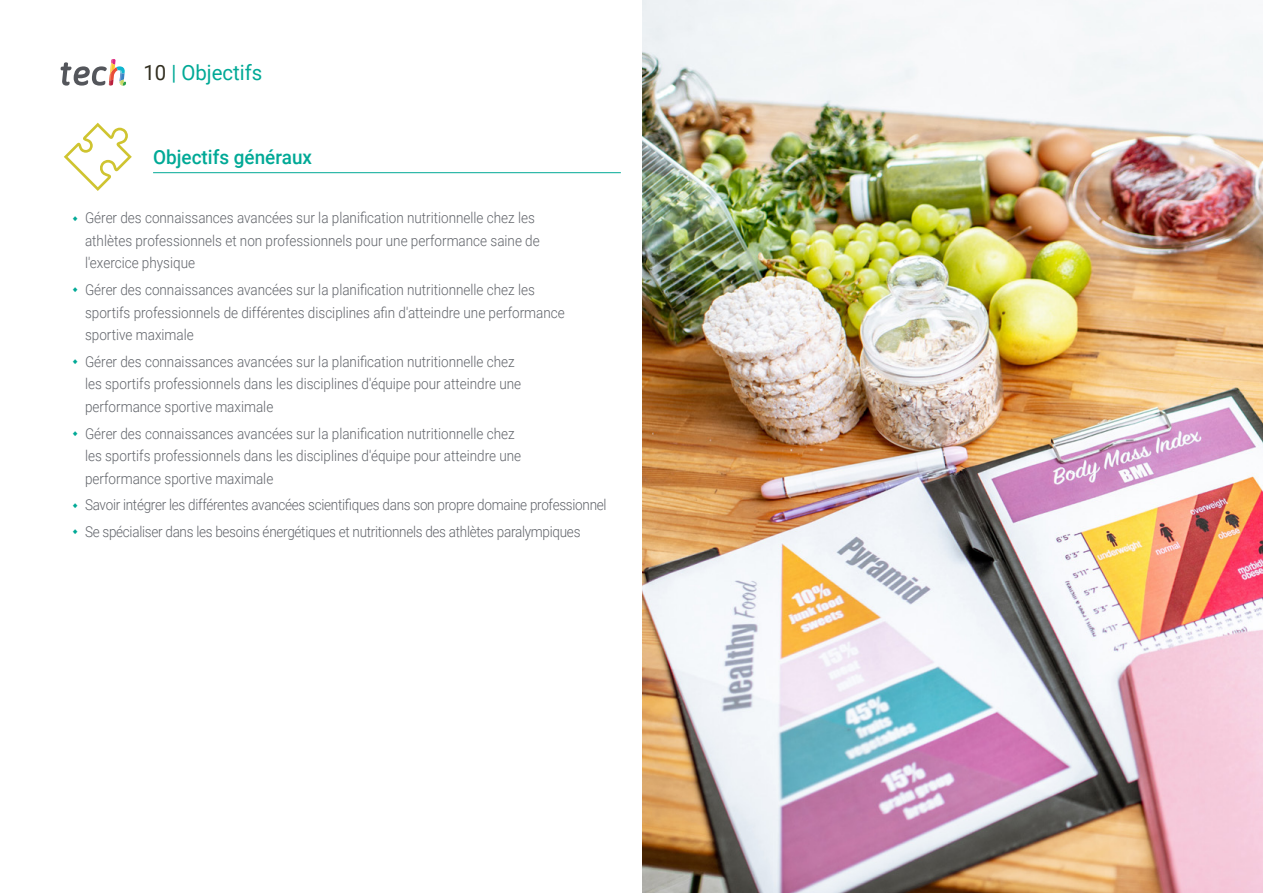
<style>
.page{position:relative;width:1263px;height:893px;background:#fff}
.page>*{position:absolute;margin:0;border:0;box-sizing:border-box;transform-origin:0 0}
.t1{font:21px "Roboto";color:#00a996}
.t2{font:500 19.5px "Roboto";color:#00a996}
.t3{font:300 15px/22.5px "Roboto";color:#61646a;scale:.9 1}
.t4{font:300 15px/26.7px "Roboto";letter-spacing:-.02em;color:#61646a;scale:.9 1}
.s1{color:#312e20}
</style>
<div class="page">
<hr style="left:153px;top:172px;width:468px;height:1px;background:#00a996">
<svg style="left:64px;top:123px;width:68px;height:68px"></svg>
<img style="left:642px;top:0;width:621px;height:893px">
<svg style="left:61px;top:59px;width:65px;height:27px"></svg>
<h1 class="t1" style="left:144px;top:57px;width:120px"><span class="s1">10</span> | Objectifs</h1>
<h2 class="t2" style="left:153px;top:144px;width:160px">Objectifs généraux</h2>
<p class="t3" style="left:85px;top:206px;width:507px">Gérer des connaissances avancées sur la planification nutritionnelle chez les athlètes professionnels et non professionnels pour une performance saine de l'exercice physique</p>
<p class="t3" style="left:85px;top:278px;width:535px">Gérer des connaissances avancées sur la planification nutritionnelle chez les sportifs professionnels de différentes disciplines afin d'atteindre une performance sportive maximale</p>
<p class="t3" style="left:85px;top:350px;width:486px">Gérer des connaissances avancées sur la planification nutritionnelle chez les sportifs professionnels dans les disciplines d'équipe pour atteindre une performance sportive maximale</p>
<p class="t3" style="left:85px;top:421px;width:486px">Gérer des connaissances avancées sur la planification nutritionnelle chez les sportifs professionnels dans les disciplines d'équipe pour atteindre une performance sportive maximale</p>
<p class="t4" style="left:85px;top:491px;width:581px">Savoir intégrer les différentes avancées scientifiques dans son propre domaine professionnel<br>Se spécialiser dans les besoins énergétiques et nutritionnels des athlètes paralympiques</p>
</div>
